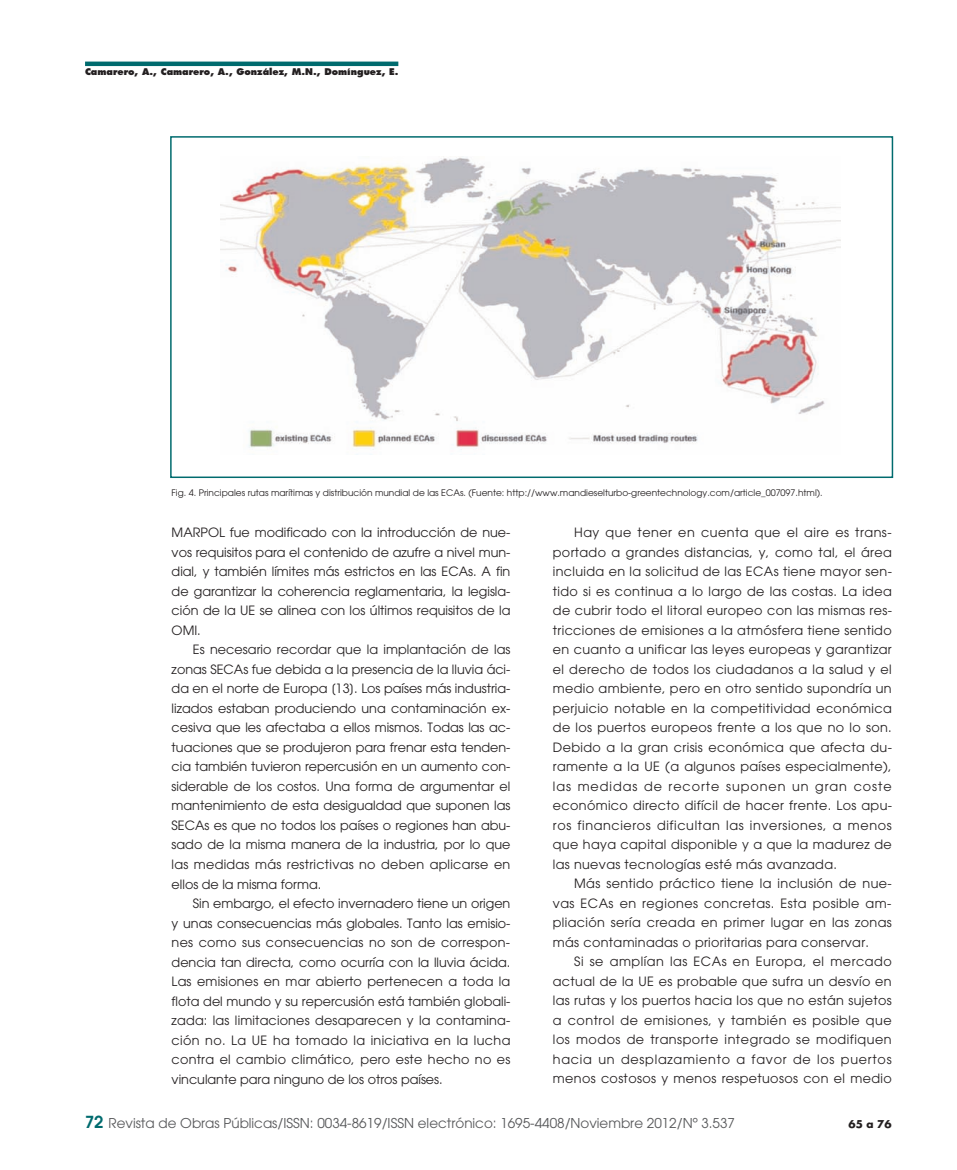
<style>
.page{position:relative;width:957px;height:1170px;background:#fff}
.page>*{position:absolute;margin:0;border:0;box-sizing:border-box;transform-origin:0 0}
.t1{font:13.5px "Avant Garde";color:#57585a}
.t2{font:12.75px/19.5px "Avant Garde";letter-spacing:.025em;color:#231f20;text-align:justify}
.t3{font:700 10.5px "Futura";color:#231f20}
.t4{font:9px "Avant Garde";color:#231f20}
.t5{font:800 9px "Futura";color:#231f20}
.s1{font-weight:600;font-size:16.5px;color:#006b6e}
</style>
<div class="page">
<hr style="left:85px;top:62px;width:313px;height:4px;background:#006b6e">
<img style="left:220px;top:156px;width:621px;height:299px">
<div style="left:170px;top:136px;width:723px;height:342px;border:2px solid #006b6e"></div>
<p class="t5" style="left:85px;top:68px;width:315px">Camarero, A., Camarero, A., González, M.N., Domínguez, E.</p>
<p class="t4" style="left:172px;top:490px;width:652px">Fig. 4. Principales rutas marítimas y distribución mundial de las ECAs. (Fuente: http://www.mandieselturbo-greentechnology.com/article_007097.html).</p>
<p class="t2" style="left:172px;top:524px;width:340px">MARPOL fue modificado con la introducción de nue&shy;vos requisitos para el contenido de azufre a nivel mun&shy;dial, y también límites más estrictos en las ECAs. A fin de garantizar la coherencia reglamentaria, la legisla&shy;ción de la UE se alinea con los últimos requisitos de la OMI.</p>
<p class="t2" style="left:172px;top:641px;width:340px;text-indent:21px">Es necesario recordar que la implantación de las zonas SECAs fue debida a la presencia de la lluvia áci&shy;da en el norte de Europa [13]. Los países más industria&shy;lizados estaban produciendo una contaminación ex&shy;cesiva que les afectaba a ellos mismos. Todas las ac&shy;tuaciones que se produjeron para frenar esta tenden&shy;cia también tuvieron repercusión en un aumento con&shy;siderable de los costos. Una forma de argumentar el mantenimiento de esta desigualdad que suponen las SECAs es que no todos los países o regiones han abu&shy;sado de la misma manera de la industria, por lo que las medidas más restrictivas no deben aplicarse en ellos de la misma forma.</p>
<p class="t2" style="left:172px;top:894px;width:340px;text-indent:21px">Sin embargo, el efecto invernadero tiene un origen y unas consecuencias más globales. Tanto las emisio&shy;nes como sus consecuencias no son de correspon&shy;dencia tan directa, como ocurría con la lluvia ácida.<br>Las emisiones en mar abierto pertenecen a toda la flota del mundo y su repercusión está también globali&shy;zada: las limitaciones desaparecen y la contamina&shy;ción no. La UE ha tomado la iniciativa en la lucha contra el cambio climático, pero este hecho no es vinculante para ninguno de los otros países.</p>
<p class="t2" style="left:553px;top:524px;width:340px;text-indent:21px">Hay que tener en cuenta que el aire es trans&shy;portado a grandes distancias, y, como tal, el área incluida en la solicitud de las ECAs tiene mayor sen&shy;tido si es continua a lo largo de las costas. La idea de cubrir todo el litoral europeo con las mismas res&shy;tricciones de emisiones a la atmósfera tiene sentido en cuanto a unificar las leyes europeas y garantizar el derecho de todos los ciudadanos a la salud y el medio ambiente, pero en otro sentido supondría un perjuicio notable en la competitividad económica de los puertos europeos frente a los que no lo son.<br>Debido a la gran crisis económica que afecta du&shy;ramente a la UE (a algunos países especialmente), las medidas de recorte suponen un gran coste económico directo difícil de hacer frente. Los apu&shy;ros financieros dificultan las inversiones, a menos que haya capital disponible y a que la madurez de las nuevas tecnologías esté más avanzada.</p>
<p class="t2" style="left:553px;top:875px;width:340px;text-indent:21px">Más sentido práctico tiene la inclusión de nue&shy;vas ECAs en regiones concretas. Esta posible am&shy;pliación sería creada en primer lugar en las zonas más contaminadas o prioritarias para conservar.</p>
<p class="t2" style="left:553px;top:953px;width:340px;text-indent:21px">Si se amplían las ECAs en Europa, el mercado actual de la UE es probable que sufra un desvío en las rutas y los puertos hacia los que no están sujetos a control de emisiones, y también es posible que los modos de transporte integrado se modifiquen hacia un desplazamiento a favor de los puertos menos costosos y menos respetuosos con el medio</p>
<p class="t1" style="left:85px;top:1118px;width:651px"><span class="s1">72</span> Revista de Obras Públicas/ISSN: 0034-8619/ISSN electrónico: 1695-4408/Noviembre 2012/Nº 3.537</p>
<p class="t3" style="left:848px;top:1118px;width:45px">65 a 76</p>
</div>
